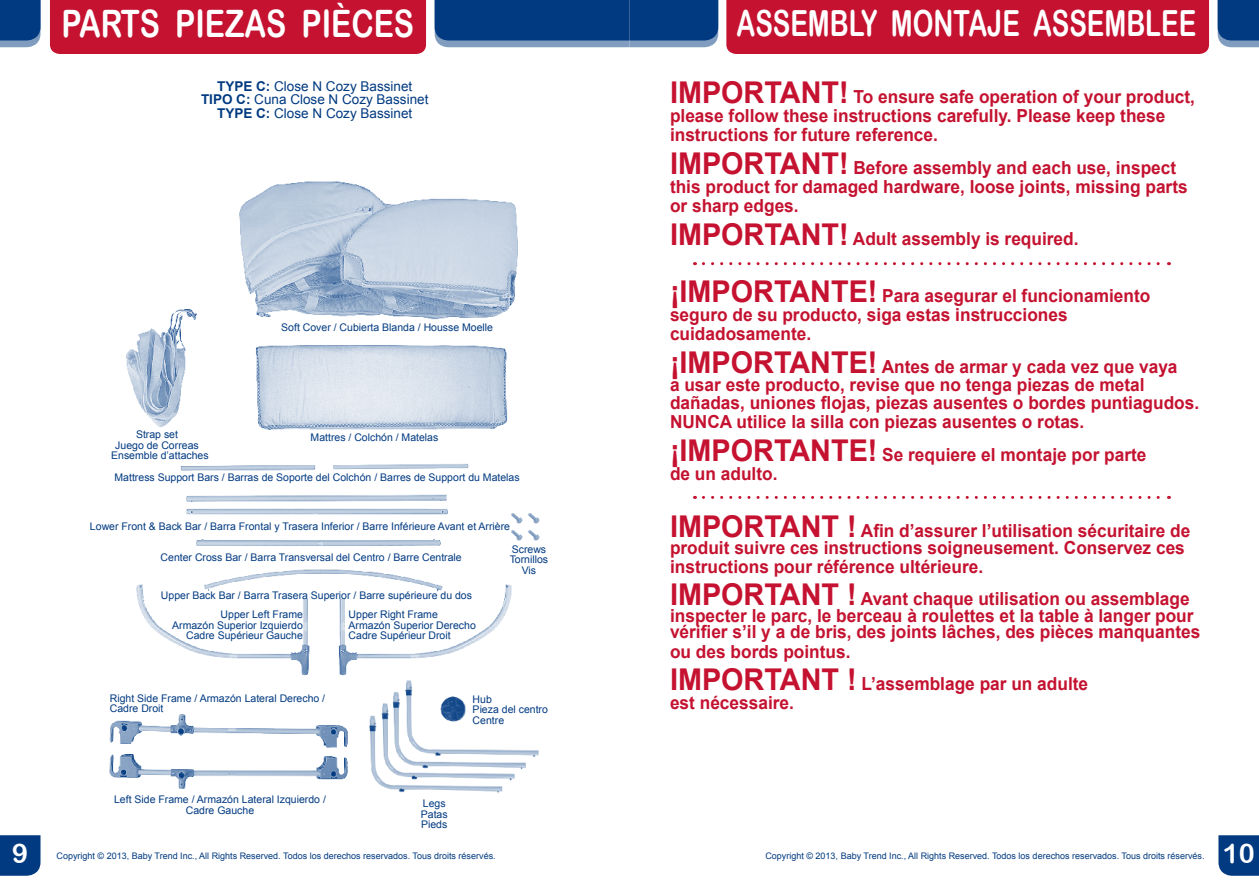
<style>
.page{position:relative;width:1259px;height:893px;background:#fff}
.page>*{position:absolute;margin:0;border:0;box-sizing:border-box;transform-origin:0 0}
.t1{font:37.8px "Arial Rounded MT Bold";color:#fff;scale:.8 1}
.t2{font:36px "Arial Rounded MT Bold";color:#fff;scale:.73 1}
.t3{font:27px "Arial Rounded MT Bold";color:#fff}
.t4{font:700 18px/19px "Arial";color:#c41230;scale:.96 1}
.t5{font:13.5px/13.5px "Arial";color:#013a81;text-align:center}
.t6{font:10.5px/10.5px "Arial";color:#013a81}
.t7{font:9px "Arial";color:#013a81}
.s1{font-weight:700}
.s2{font-size:30px}
</style>
<div class="page">
<div style="left:0;top:835px;width:40px;height:41px;background:#013a81"></div>
<svg style="left:1217px;top:0;width:42px;height:47px;background:#1a4d8d"></svg>
<svg style="left:1218px;top:835px;width:41px;height:41px;background:#0c4386"></svg>
<div style="left:726px;top:0;width:483px;height:54px;background:#c41230"></div>
<svg style="left:0;top:0;width:40px;height:47px;background:#164a8b"></svg>
<div style="left:50px;top:0;width:376px;height:54px;background:#c41230"></div>
<svg style="left:435px;top:0;width:283px;height:47px;background:#13488a"></svg>
<img style="left:109px;top:181px;width:430px;height:613px">
<img style="left:508px;top:508px;width:32px;height:17px">
<img style="left:508px;top:525px;width:32px;height:19px">
<svg style="left:703px;top:262px;width:466px;height:3px"></svg>
<svg style="left:703px;top:496px;width:466px;height:3px"></svg>
<h1 class="t1" style="left:61px;top:1px;width:442px">PARTS PIEZAS PIÈCES</h1>
<p class="t5" style="left:201px;top:79px;width:229px"><span class="s1">TYPE C:</span> Close N Cozy Bassinet<br><span class="s1">TIPO C:</span> Cuna Close N Cozy Bassinet<br><span class="s1">TYPE C:</span> Close N Cozy Bassinet</p>
<p class="t6" style="left:281px;top:322px;width:213px">Soft Cover / Cubierta Blanda / Housse Moelle</p>
<p class="t6" style="left:136px;top:429px;width:44px">Strap set</p>
<p class="t6" style="left:310px;top:432px;width:129px">Mattres / Colchón / Matelas</p>
<p class="t6" style="left:111px;top:440px;width:99px;text-align:center">Juego de Correas<br>Ensemble d’attaches</p>
<p class="t6" style="left:115px;top:472px;width:407px">Mattress Support Bars / Barras de Soporte del Colchón / Barres de Support du Matelas</p>
<p class="t6" style="left:90px;top:521px;width:421px">Lower Front &amp; Back Bar / Barra Frontal y Trasera Inferior / Barre Inférieure Avant et Arrière</p>
<p class="t6" style="left:161px;top:552px;width:303px">Center Cross Bar / Barra Transversal del Centro / Barre Centrale</p>
<p class="t6" style="left:510px;top:544px;width:40px;text-align:center">Screws<br>Tornillos<br>Vis</p>
<p class="t6" style="left:161px;top:590px;width:313px">Upper Back Bar / Barra Trasera Superior / Barre supérieure du dos</p>
<p class="t6" style="left:172px;top:610px;width:132px;text-align:right">Upper Left Frame<br>Armazón Superior Izquierdo<br>Cadre Supérieur Gauche</p>
<p class="t6" style="left:348px;top:610px;width:129px">Upper Right Frame<br>Armazón Superior Derecho<br>Cadre Supérieur Droit</p>
<p class="t6" style="left:110px;top:693px;width:217px">Right Side Frame / Armazón Lateral Derecho /<br>Cadre Droit</p>
<p class="t6" style="left:114px;top:794px;width:213px;text-align:center">Left Side Frame / Armazón Lateral Izquierdo /<br>Cadre Gauche</p>
<p class="t6" style="left:473px;top:694px;width:77px">Hub<br>Pieza del centro<br>Centre</p>
<p class="t6" style="left:421px;top:799px;width:28px">Legs<br>Patas<br>Pieds</p>
<h2 class="t2" style="left:736px;top:2px;width:631px">ASSEMBLY MONTAJE ASSEMBLEE</h2>
<p class="t4" style="left:670px;top:88px;width:548px"><span class="s2">IMPORTANT!</span> To ensure safe operation of your product, please follow these instructions carefully. Please keep these instructions for future reference.</p>
<p class="t4" style="left:670px;top:158px;width:541px"><span class="s2">IMPORTANT!</span> Before assembly and each use, inspect this product for damaged hardware, loose joints, missing parts or sharp edges.</p>
<p class="t4" style="left:670px;top:229px;width:427px"><span class="s2">IMPORTANT!</span> Adult assembly is required.</p>
<p class="t4" style="left:670px;top:287px;width:502px"><span class="s2">¡IMPORTANTE!</span> Para asegurar el funcionamiento seguro de su producto, siga estas instrucciones cuidadosamente.</p>
<p class="t4" style="left:670px;top:358px;width:553px;line-height:18.3px"><span class="s2">¡IMPORTANTE!</span> Antes de armar y cada vez que vaya<br>a usar este producto, revise que no tenga piezas de metal dañadas, uniones flojas, piezas ausentes o bordes puntiagudos.<br>NUNCA utilice la silla con piezas ausentes o rotas.</p>
<p class="t4" style="left:670px;top:445px;width:498px"><span class="s2">¡IMPORTANTE!</span> Se requiere el montaje por parte de un adulto.</p>
<p class="t4" style="left:670px;top:523px;width:543px;line-height:16.5px"><span class="s2">IMPORTANT !</span> Afin d’assurer l’utilisation sécuritaire de produit suivre ces instructions soigneusement. Conservez ces</p>
<p class="t4" style="left:670px;top:551px;width:543px;line-height:32.7px">instructions pour référence ultérieure.<br><span class="s2">IMPORTANT !</span> Avant chaque utilisation ou assemblage</p>
<p class="t4" style="left:670px;top:608px;width:554px;line-height:16.5px">inspecter le parc, le berceau à roulettes et la table à langer pour vérifier s’il y a de bris, des joints lâches, des pièces manquantes</p>
<p class="t4" style="left:670px;top:635px;width:437px;line-height:32.5px">ou des bords pointus.<br><span class="s2">IMPORTANT !</span> L’assemblage par un adulte</p>
<p class="t4" style="left:670px;top:694px;width:131px">est nécessaire.</p>
<h3 class="t3" style="left:12px;top:838px;width:18px">9</h3>
<p class="t7" style="left:57px;top:850px;width:441px">Copyright © 2013, Baby Trend Inc., All Rights Reserved. Todos los derechos reservados. Tous droits réservés.</p>
<p class="t7" style="left:765px;top:850px;width:441px">Copyright © 2013, Baby Trend Inc., All Rights Reserved. Todos los derechos reservados. Tous droits réservés.</p>
<h3 class="t3" style="left:1222px;top:838px;width:34px">10</h3>
</div>
